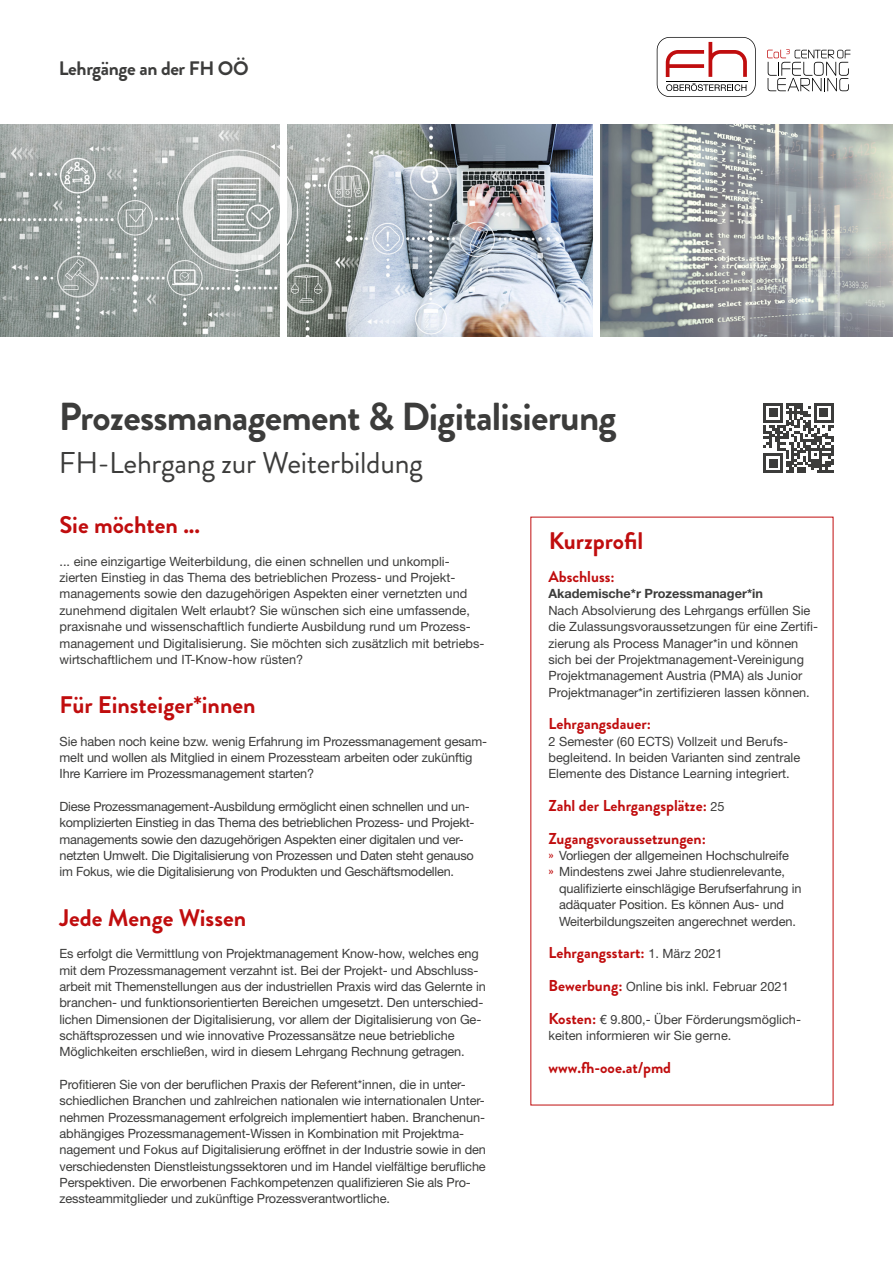
<style>
.page{position:relative;width:893px;height:1263px;background:#fff}
.page>*{position:absolute;margin:0;border:0;box-sizing:border-box;transform-origin:0 0}
.t1{font:700 39px "Brandon Grotesque";letter-spacing:-.02em;color:#3c3c3b}
.t2{font:30px "Brandon Grotesque";letter-spacing:-.01em;color:#3c3c3b}
.t3{font:700 24px "Brandon Grotesque";color:#c00d0e}
.t4{font:700 19.5px "Brandon Grotesque";letter-spacing:-.02em;color:#3c3c3b}
.t5{font:700 15.75px/32.7px "Brandon Grotesque";color:#c00d0e}
.t6{font:12.75px/16.4px "Helvetica Neue LT Std";letter-spacing:-.01em;color:#3c3c3b}
.t7{font:700 12.75px "Helvetica Neue LT Std";color:#3c3c3b}
.s1{font-family:"Helvetica Neue LT Std";font-weight:400;font-size:12.75px;color:#3c3c3b}
.s2{font-family:"Brandon Grotesque";color:#c00d0e}
.s3{font-family:"Brandon Grotesque";font-weight:700;font-size:15.75px;color:#c00d0e}
</style>
<div class="page">
<svg style="left:764px;top:403px;width:69px;height:70px"></svg>
<img style="left:601px;top:124px;width:292px;height:213px">
<img style="left:288px;top:124px;width:304px;height:213px">
<img style="left:0;top:124px;width:279px;height:213px">
<svg style="left:657px;top:37px;width:99px;height:60px"></svg>
<svg style="left:767px;top:49px;width:83px;height:42px"></svg>
<h3 class="t4" style="left:59px;top:55px;width:191px">Lehrgänge an der FH OÖ</h3>
<h1 class="t1" style="left:59px;top:389px;width:559px">Prozessmanagement &amp; Digitalisierung</h1>
<h2 class="t2" style="left:59px;top:442px;width:366px">FH-Lehrgang zur Weiterbildung</h2>
<h3 class="t3" style="left:60px;top:508px;width:142px">Sie möchten ...</h3>
<p class="t6" style="left:60px;top:553px;width:426px">... eine einzigartige Weiterbildung, die einen schnellen und unkompli&shy;zierten Einstieg in das Thema des betrieblichen Prozess- und Projekt&shy;managements sowie den dazugehörigen Aspekten einer vernetzten und zunehmend digitalen Welt erlaubt? Sie wünschen sich eine umfassende, praxisnahe und wissenschaftlich fundierte Ausbildung rund um Prozess&shy;management und Digitalisierung. Sie möchten sich zusätzlich mit betriebs&shy;wirtschaftlichem und IT-Know-how rüsten?</p>
<h3 class="t3" style="left:60px;top:688px;width:198px">Für Einsteiger*innen</h3>
<p class="t6" style="left:60px;top:733px;width:429px">Sie haben noch keine bzw. wenig Erfahrung im Prozessmanagement gesam&shy;melt und wollen als Mitglied in einem Prozessteam arbeiten oder zukünftig<br>Ihre Karriere im Prozessmanagement starten?</p>
<p class="t6" style="left:60px;top:798px;width:416px">Diese Prozessmanagement-Ausbildung ermöglicht einen schnellen und un&shy;komplizierten Einstieg in das Thema des betrieblichen Prozess- und Projekt&shy;managements sowie den dazugehörigen Aspekten einer digitalen und ver&shy;netzten Umwelt. Die Digitalisierung von Prozessen und Daten steht genauso im Fokus, wie die Digitalisierung von Produkten und Geschäftsmodellen.</p>
<h3 class="t3" style="left:60px;top:900px;width:188px">Jede Menge Wissen</h3>
<p class="t6" style="left:60px;top:945px;width:428px">Es erfolgt die Vermittlung von Projektmanagement Know-how, welches eng mit dem Prozessmanagement verzahnt ist. Bei der Projekt- und Abschluss&shy;arbeit mit Themenstellungen aus der industriellen Praxis wird das Gelernte in branchen- und funktionsorientierten Bereichen umgesetzt. Den unterschied&shy;lichen Dimensionen der Digitalisierung, vor allem der Digitalisierung von Ge&shy;schäftsprozessen und wie innovative Prozessansätze neue betriebliche Möglichkeiten erschließen, wird in diesem Lehrgang Rechnung getragen.</p>
<p class="t6" style="left:60px;top:1076px;width:428px">Profitieren Sie von der beruflichen Praxis der Referent*innen, die in unter&shy;schiedlichen Branchen und zahlreichen nationalen wie internationalen Unter&shy;nehmen Prozessmanagement erfolgreich implementiert haben. Branchenun&shy;abhängiges Prozessmanagement-Wissen in Kombination mit Projektma&shy;nagement und Fokus auf Digitalisierung eröffnet in der Industrie sowie in den verschiedensten Dienstleistungssektoren und im Handel vielfältige berufliche Perspektiven. Die erworbenen Fachkompetenzen qualifizieren Sie als Pro&shy;zessteammitglieder und zukünftige Prozessverantwortliche.</p>
<h3 class="t3" style="left:549px;top:524px;width:96px">Kurzprofil</h3>
<p class="t5" style="left:548px;top:561px;width:68px">Abschluss:</p>
<p class="t7" style="left:548px;top:586px;width:216px">Akademische*r Prozessmanager*in</p>
<p class="t6" style="left:548px;top:602px;width:271px">Nach Absolvierung des Lehrgangs erfüllen Sie die Zulassungsvoraussetzungen für eine Zertifi&shy;zierung als Process Manager*in und können sich bei der Projektmanagement-Vereinigung Projektmanagement Austria (PMA) als Junior Projektmanager*in zertifizieren lassen können.</p>
<p class="t5" style="left:548px;top:708px;width:104px">Lehrgangsdauer:</p>
<p class="t6" style="left:548px;top:733px;width:253px">2 Semester (60 ECTS) Vollzeit und Berufs&shy;begleitend. In beiden Varianten sind zentrale<br>Elemente des Distance Learning integriert.</p>
<p class="t5" style="left:548px;top:789px;width:178px">Zahl der Lehrgangsplätze: <span class="s1">25<br></span>Zugangsvoraussetzungen:</p>
<p class="t6" style="left:548px;top:847px;width:242px"><span class="s2">»</span> Vorliegen der allgemeinen Hochschulreife</p>
<p class="t6" style="left:548px;top:863px;width:238px"><span class="s2">»</span> Mindestens zwei Jahre studienrelevante,</p>
<p class="t6" style="left:559px;top:880px;width:244px">qualifizierte einschlägige Berufserfahrung in</p>
<p class="t6" style="left:559px;top:896px;width:227px">adäquater Position. Es können Aus- und</p>
<p class="t6" style="left:559px;top:913px;width:238px">Weiterbildungszeiten angerechnet werden.</p>
<p class="t5" style="left:548px;top:937px;width:176px">Lehrgangsstart: <span class="s1">1. März 2021</span></p>
<p class="t6" style="left:548px;top:978px;width:242px"><span class="s3">Bewerbung:</span> Online bis inkl. Februar 2021</p>
<p class="t6" style="left:548px;top:1011px;width:253px"><span class="s3">Kosten:</span> € 9.800,- Über Förderungsmöglich&shy;keiten informieren wir Sie gerne.</p>
<p class="t5" style="left:548px;top:1051px;width:124px">www.fh-ooe.at/pmd</p>
</div>
